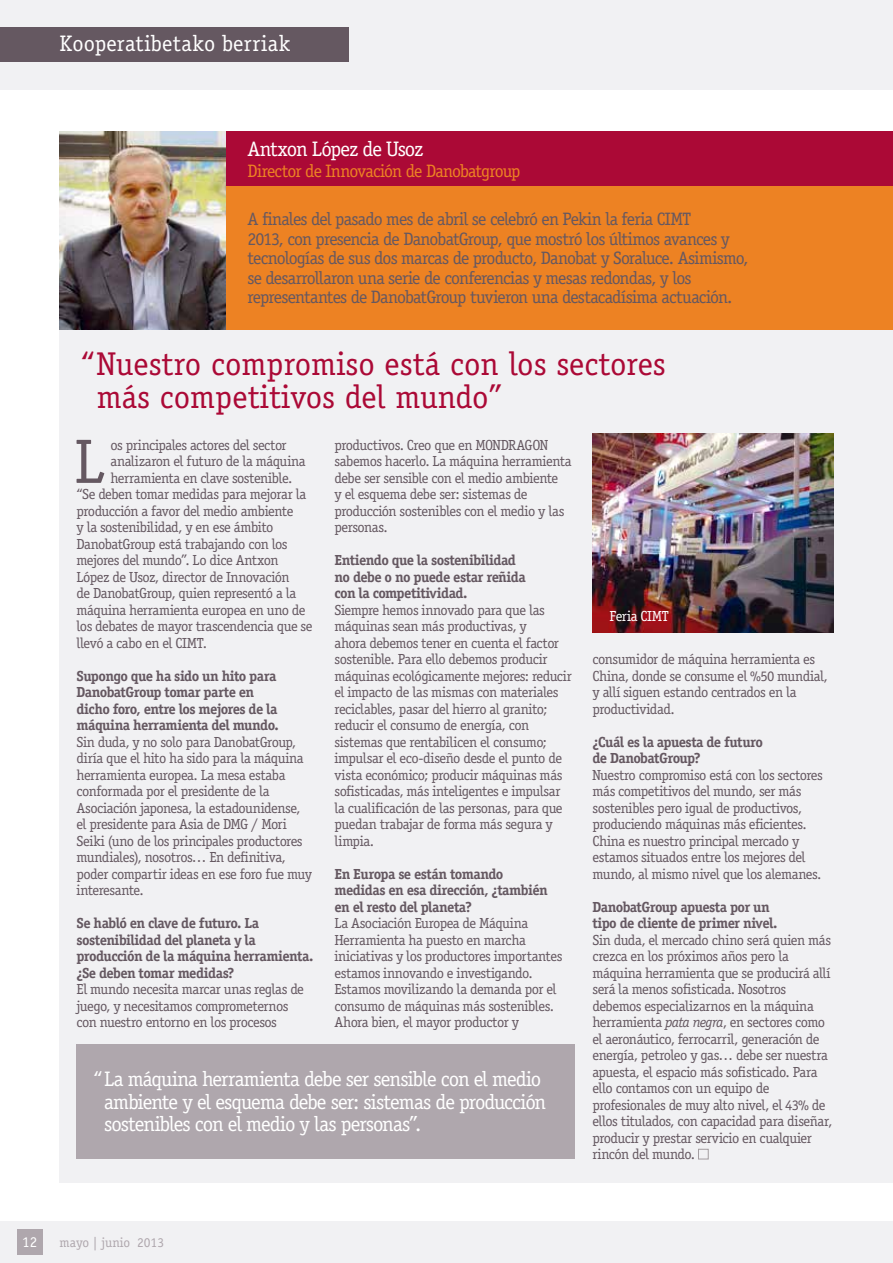
<style>
.page{position:relative;width:893px;height:1263px;background:#fff}
.page>*{position:absolute;margin:0;border:0;box-sizing:border-box;transform-origin:0 0}
.t1{font:62.85px "Officina Serif Std";color:#655861}
.t2{font:33px/33px "Officina Serif Std";color:#ab0936}
.t3{font:22.5px "Officina Serif Std";letter-spacing:.005em;color:#fff}
.t4{font:21px/22.5px "Officina Serif Std";letter-spacing:-.045em;color:#fff}
.t5{font:18px/19.5px "Officina Serif Std";letter-spacing:-.045em;color:#655861}
.t6{font:18px "Officina Serif Std";letter-spacing:-.055em;color:#ed8223}
.t7{font:15px "Officina Serif Std";color:#fff}
.t8{font:14.7px/16.5px "Officina Serif Std";letter-spacing:-.035em;color:#655861}
.t9{font:700 14.7px/16.5px "Officina Serif Std";letter-spacing:-.04em;color:#655861}
.t10{font:14.7px "Officina Serif Std";letter-spacing:-.02em;color:#fff}
.t11{font:13.5px "Officina Serif Std";color:#afa7ad}
.s1{font-style:italic}
</style>
<div class="page">
<div style="left:0;top:1221px;width:893px;height:42px;background:#f1f1f3"></div>
<div style="left:17px;top:1229px;width:26px;height:26px;background:#afa7ad"></div>
<div style="left:60px;top:132px;width:833px;height:1050px;background:#f1f1f3"></div>
<div style="left:698px;top:1149px;width:11px;height:10px;border:1px solid #a39da0"></div>
<img style="left:60px;top:132px;width:166px;height:198px">
<div style="left:226px;top:132px;width:667px;height:54px;background:#ab0936"></div>
<div style="left:226px;top:186px;width:667px;height:144px;background:#ed8223"></div>
<div style="left:77px;top:1044px;width:498px;height:115px;background:#afa7ad"></div>
<img style="left:592px;top:433px;width:241px;height:200px">
<div style="left:0;top:0;width:893px;height:89px;background:#f1f1f3"></div>
<div style="left:0;top:28px;width:349px;height:34px;background:#655861"></div>
<h3 class="t3" style="left:60px;top:30px;width:232px">Kooperatibetako berriak</h3>
<h3 class="t4" style="left:247px;top:138px;width:177px">Antxon López de Usoz</h3>
<p class="t6" style="left:247px;top:160px;width:275px">Director de Innovación de Danobatgroup</p>
<p class="t5" style="left:247px;top:210px;width:503px">A finales del pasado mes de abril se celebró en Pekin la feria CIMT<br>2013, con presencia de DanobatGroup, que mostró los últimos avances y tecnologías de sus dos marcas de producto, Danobat y Soraluce. Asimismo, se desarrollaron una serie de conferencias y mesas redondas, y los representantes de DanobatGroup tuvieron una destacadísima actuación.</p>
<h2 class="t2" style="left:97px;top:347px;width:571px;text-indent:-16px">“Nuestro compromiso está con los sectores más competitivos del mundo”</h2>
<h1 class="t1" style="left:74px;top:425px;width:32px">L</h1>
<p class="t8" style="left:111px;top:437px;width:178px">os principales actores del sector</p>
<p class="t8" style="left:111px;top:453px;width:197px">analizaron el futuro de la máquina</p>
<p class="t8" style="left:111px;top:470px;width:183px">herramienta en clave sostenible.</p>
<p class="t8" style="left:77px;top:486px;width:231px">“Se deben tomar medidas para mejorar la</p>
<p class="t8" style="left:77px;top:503px;width:218px">producción a favor del medio ambiente</p>
<p class="t8" style="left:77px;top:519px;width:198px">y la sostenibilidad, y en ese ámbito</p>
<p class="t8" style="left:77px;top:536px;width:213px">DanobatGroup está trabajando con los</p>
<p class="t8" style="left:77px;top:552px;width:204px">mejores del mundo”. Lo dice Antxon</p>
<p class="t8" style="left:77px;top:569px;width:215px">López de Usoz, director de Innovación</p>
<p class="t8" style="left:77px;top:585px;width:221px">de DanobatGroup, quien representó a la</p>
<p class="t8" style="left:77px;top:602px;width:231px">máquina herramienta europea en uno de</p>
<p class="t8" style="left:77px;top:618px;width:238px">los debates de mayor trascendencia que se</p>
<p class="t8" style="left:77px;top:635px;width:132px">llevó a cabo en el CIMT.</p>
<p class="t9" style="left:77px;top:667px;width:204px">Supongo que ha sido un hito para<br>DanobatGroup tomar parte en dicho foro, entre los mejores de la máquina herramienta del mundo.</p>
<p class="t8" style="left:77px;top:734px;width:237px">Sin duda, y no solo para DanobatGroup, diría que el hito ha sido para la máquina herramienta europea. La mesa estaba conformada por el presidente de la Asociación japonesa, la estadounidense, el presidente para Asia de DMG / Mori Seiki (uno de los principales productores mundiales), nosotros… En definitiva, poder compartir ideas en ese foro fue muy interesante.</p>
<p class="t9" style="left:77px;top:915px;width:238px">Se habló en clave de futuro. La sostenibilidad del planeta y la producción de la máquina herramienta. ¿Se deben tomar medidas?</p>
<p class="t8" style="left:77px;top:981px;width:229px">El mundo necesita marcar unas reglas de juego, y necesitamos comprometernos con nuestro entorno en los procesos</p>
<p class="t8" style="left:334px;top:437px;width:239px">productivos. Creo que en MONDRAGON sabemos hacerlo. La máquina herramienta debe ser sensible con el medio ambiente<br>y el esquema debe ser: sistemas de producción sostenibles con el medio y las personas.</p>
<p class="t9" style="left:334px;top:552px;width:193px">Entiendo que la sostenibilidad no debe o no puede estar reñida con la competitividad.</p>
<p class="t8" style="left:334px;top:601px;width:239px">Siempre hemos innovado para que las máquinas sean más productivas, y<br>ahora debemos tener en cuenta el factor sostenible. Para ello debemos producir máquinas ecológicamente mejores: reducir el impacto de las mismas con materiales reciclables, pasar del hierro al granito; reducir el consumo de energía, con sistemas que rentabilicen el consumo; impulsar el eco-diseño desde el punto de vista económico; producir máquinas más sofisticadas, más inteligentes e impulsar la cualificación de las personas, para que puedan trabajar de forma más segura y limpia.</p>
<p class="t9" style="left:334px;top:865px;width:215px">En Europa se están tomando medidas en esa dirección, ¿también en el resto del planeta?</p>
<p class="t8" style="left:334px;top:915px;width:229px">La Asociación Europea de Máquina Herramienta ha puesto en marcha iniciativas y los productores importantes estamos innovando e investigando.<br>Estamos movilizando la demanda por el consumo de máquinas más sostenibles.<br>Ahora bien, el mayor productor y</p>
<h3 class="t4" style="left:104px;top:1068px;width:444px;text-indent:-11px">“La máquina herramienta debe ser sensible con el medio ambiente y el esquema debe ser: sistemas de producción sostenibles con el medio y las personas”.</h3>
<p class="t10" style="left:609px;top:608px;width:61px">Feria CIMT</p>
<p class="t8" style="left:592px;top:651px;width:237px">consumidor de máquina herramienta es<br>China, donde se consume el %50 mundial, y allí siguen estando centrados en la productividad.</p>
<p class="t9" style="left:592px;top:733px;width:172px">¿Cuál es la apuesta de futuro de DanobatGroup?</p>
<p class="t8" style="left:592px;top:766px;width:232px">Nuestro compromiso está con los sectores más competitivos del mundo, ser más sostenibles pero igual de productivos, produciendo máquinas más eficientes.<br>China es nuestro principal mercado y estamos situados entre los mejores del mundo, al mismo nivel que los alemanes.</p>
<p class="t9" style="left:592px;top:898px;width:186px">DanobatGroup apuesta por un tipo de cliente de primer nivel.</p>
<p class="t8" style="left:592px;top:931px;width:241px">Sin duda, el mercado chino será quien más crezca en los próximos años pero la máquina herramienta que se producirá allí será la menos sofisticada. Nosotros debemos especializarnos en la máquina herramienta <span class="s1">pata negra</span>, en sectores como el aeronáutico, ferrocarril, generación de energía, petroleo y gas… debe ser nuestra apuesta, el espacio más sofisticado. Para ello contamos con un equipo de profesionales de muy alto nivel, el 43% de ellos titulados, con capacidad para diseñar, producir y prestar servicio en cualquier rincón del mundo.</p>
<p class="t7" style="left:22px;top:1233px;width:16px">12</p>
<p class="t11" style="left:60px;top:1234px;width:106px">mayo | junio 2013</p>
</div>
